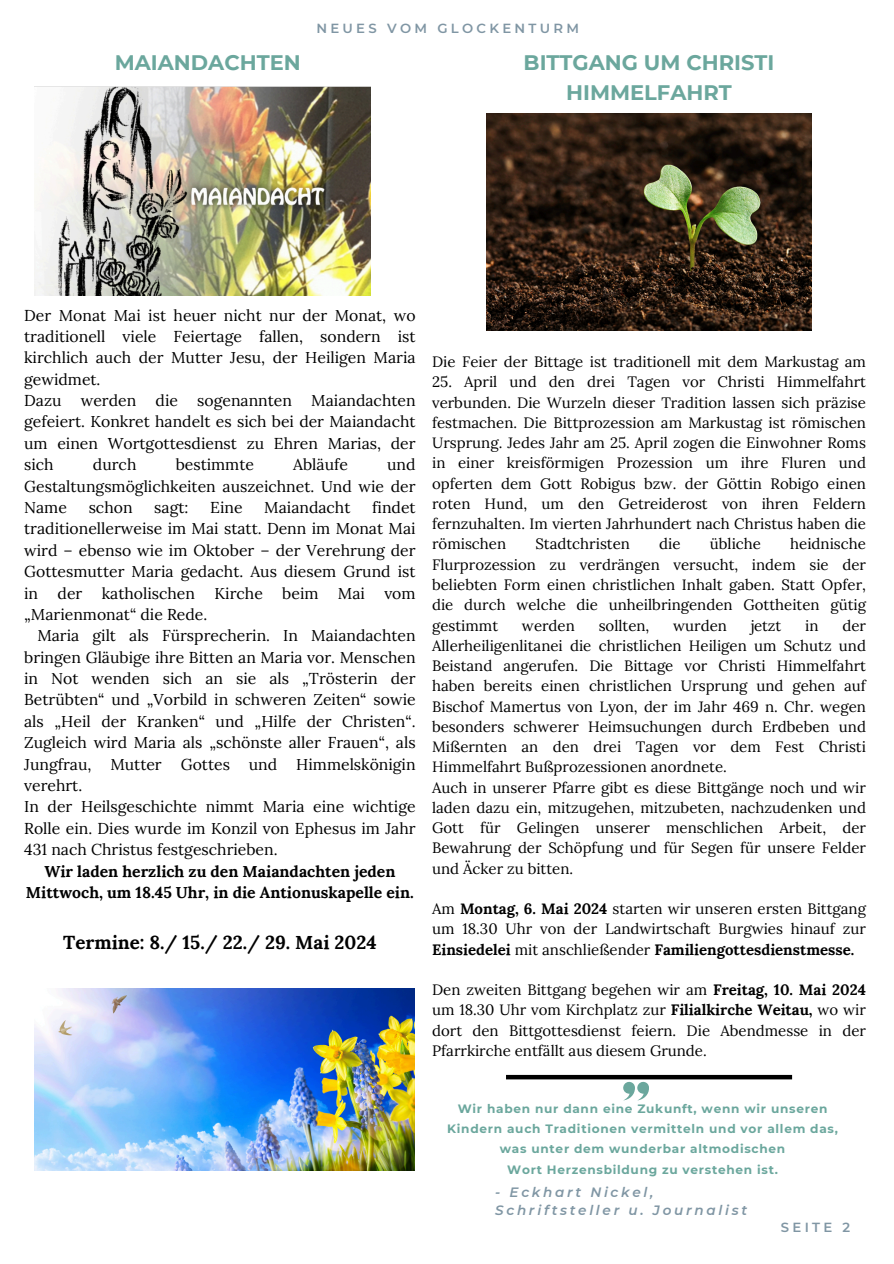
<style>
.page{position:relative;width:894px;height:1264px;background:#fff}
.page>*{position:absolute;margin:0;border:0;box-sizing:border-box;transform-origin:0 0}
.t1{font:700 21px/29.2px "Montserrat";color:#6ba79d;text-align:center}
.t2{font:700 18.75px "Lora";color:#000}
.t3{font:15.75px/21.3px "Lora";color:#000}
.t4{font:700 15.75px "Lora";color:#000}
.t5{font:15px/20.2px "Lora";color:#000;text-align:justify}
.t6{font:italic 600 13.5px/18px "Montserrat";letter-spacing:.2em;color:#8096a4}
.t7{font:600 13.2px "Montserrat";letter-spacing:.25em;color:#8096a4}
.t8{font:700 12.15px/20.2px "Montserrat";letter-spacing:.06em;color:#6ba79d;text-align:center}
.s1{font-weight:700}
</style>
<div class="page">
<div style="left:506px;top:1074px;width:285px;height:5px;background:#000"></div>
<svg style="left:623px;top:1081px;width:25px;height:19px"></svg>
<img style="left:35px;top:87px;width:335px;height:209px">
<img style="left:35px;top:988px;width:379px;height:182px">
<img style="left:486px;top:113px;width:325px;height:217px">
<h3 class="t7" style="left:316px;top:20px;width:264px">NEUES VOM GLOCKENTURM</h3>
<p class="t1" style="left:115px;top:48px;width:187px">MAIANDACHTEN</p>
<h5 class="t1" style="left:523px;top:48px;width:252px">BITTGANG UM CHRISTI<br>HIMMELFAHRT</h5>
<h1 class="t3" style="left:24px;top:304px;width:393px">Der Monat Mai ist heuer nicht nur der Monat, wo traditionell viele Feiertage fallen, sondern ist kirchlich auch der Mutter Jesu, der Heiligen Maria gewidmet.<br>Dazu werden die sogenannten Maiandachten gefeiert. Konkret handelt es sich bei der Maiandacht um einen Wortgottesdienst zu Ehren Marias, der sich</h1>
<h1 class="t3" style="left:93px;top:454px;width:45px">durch</h1>
<h1 class="t3" style="left:176px;top:454px;width:80px">bestimmte</h1>
<h1 class="t3" style="left:293px;top:454px;width:56px">Abläufe</h1>
<h1 class="t3" style="left:24px;top:454px;width:393px;text-align:justify;text-indent:363px">und Gestaltungsmöglichkeiten auszeichnet. Und wie der Name</h1>
<h1 class="t3" style="left:89px;top:496px;width:45px">schon</h1>
<h1 class="t3" style="left:154px;top:496px;width:36px">sagt:</h1>
<h1 class="t3" style="left:210px;top:496px;width:34px">Eine</h1>
<h1 class="t3" style="left:264px;top:496px;width:88px">Maiandacht</h1>
<h1 class="t3" style="left:372px;top:496px;width:45px">findet</h1>
<h1 class="t3" style="left:24px;top:518px;width:393px">traditionellerweise im Mai statt. Denn im Monat Mai</h1>
<h1 class="t3" style="left:24px;top:539px;width:393px">wird – ebenso wie im Oktober – der Verehrung der</h1>
<h1 class="t3" style="left:24px;top:560px;width:393px">Gottesmutter Maria gedacht. Aus diesem Grund ist</h1>
<h1 class="t3" style="left:24px;top:582px;width:393px">in der katholischen Kirche beim Mai vom</h1>
<h1 class="t3" style="left:24px;top:603px;width:184px">„Marienmonat“ die Rede.</h1>
<h1 class="t3" style="left:37px;top:625px;width:379px">Maria gilt als Fürsprecherin. In Maiandachten</h1>
<h1 class="t3" style="left:24px;top:646px;width:393px">bringen Gläubige ihre Bitten an Maria vor. Menschen</h1>
<h1 class="t3" style="left:24px;top:667px;width:393px">in Not wenden sich an sie als „Trösterin der</h1>
<h1 class="t3" style="left:24px;top:689px;width:393px">Betrübten“ und „Vorbild in schweren Zeiten“ sowie</h1>
<h1 class="t3" style="left:24px;top:710px;width:393px">als „Heil der Kranken“ und „Hilfe der Christen“.</h1>
<h1 class="t3" style="left:24px;top:731px;width:393px">Zugleich wird Maria als „schönste aller Frauen“, als</h1>
<h1 class="t3" style="left:24px;top:753px;width:393px">Jungfrau, Mutter Gottes und Himmelskönigin</h1>
<h1 class="t3" style="left:24px;top:774px;width:60px">verehrt.</h1>
<h1 class="t3" style="left:24px;top:796px;width:393px">In der Heilsgeschichte nimmt Maria eine wichtige</h1>
<h1 class="t3" style="left:24px;top:817px;width:393px">Rolle ein. Dies wurde im Konzil von Ephesus im Jahr</h1>
<h1 class="t3" style="left:24px;top:838px;width:255px">431 nach Christus festgeschrieben.</h1>
<h1 class="t4" style="left:44px;top:860px;width:352px">Wir laden herzlich zu den Maiandachten jeden</h1>
<h1 class="t4" style="left:26px;top:882px;width:389px">Mittwoch, um 18.45 Uhr, in die Antionuskapelle ein.</h1>
<p class="t2" style="left:63px;top:929px;width:315px">Termine: 8./ 15./ 22./ 29. Mai 2024</p>
<h3 class="t5" style="left:432px;top:351px;width:435px">Die Feier der Bittage ist traditionell mit dem Markustag am</h3>
<h3 class="t5" style="left:432px;top:372px;width:435px">25. April und den drei Tagen vor Christi Himmelfahrt verbunden. Die Wurzeln dieser Tradition lassen sich präzise festmachen. Die Bittprozession am Markustag ist römischen Ursprung. Jedes Jahr am 25. April zogen die Einwohner Roms in einer kreisförmigen Prozession um ihre Fluren und opferten dem Gott Robigus bzw. der Göttin Robigo einen roten Hund, um den Getreiderost von ihren Feldern fernzuhalten. Im vierten Jahrhundert nach Christus haben die römischen</h3>
<h3 class="t5" style="left:432px;top:534px;width:435px;text-indent:358px">heidnische Flurprozession zu verdrängen versucht, indem sie der beliebten Form einen christlichen Inhalt gaben. Statt Opfer, die durch welche die unheilbringenden Gottheiten gütig gestimmt</h3>
<h3 class="t5" style="left:535px;top:534px;width:96px">Stadtchristen</h3>
<h3 class="t5" style="left:659px;top:534px;width:23px">die</h3>
<h3 class="t5" style="left:709px;top:534px;width:53px">übliche</h3>
<h3 class="t5" style="left:432px;top:615px;width:435px;text-align:left;text-indent:410px">der Allerheiligenlitanei die christlichen Heiligen um Schutz und Beistand angerufen. Die Bittage vor Christi Himmelfahrt haben bereits einen christlichen Ursprung und gehen auf Bischof Mamertus von Lyon, der im Jahr 469 n. Chr. wegen besonders schwerer Heimsuchungen durch Erdbeben und Mißernten an den drei Tagen vor dem Fest Christi Himmelfahrt Bußprozessionen anordnete.<br>Auch in unserer Pfarre gibt es diese Bittgänge noch und wir laden dazu ein, mitzugehen, mitzubeten, nachzudenken und Gott für Gelingen unserer menschlichen Arbeit, der Bewahrung der Schöpfung und für Segen für unsere Felder und Äcker zu bitten.</h3>
<h2 class="t5" style="left:432px;top:898px;width:435px">Am <span class="s1">Montag, 6. Mai 2024</span> starten wir unseren ersten Bittgang um 18.30 Uhr von der Landwirtschaft Burgwies hinauf zur <span class="s1">Einsiedelei</span> mit anschließender <span class="s1">Familiengottesdienstmesse.</span></h2>
<p class="t5" style="left:432px;top:979px;width:435px">Den zweiten Bittgang begehen wir am <span class="s1">Freitag, 10. Mai 2024 </span>um 18.30 Uhr vom Kirchplatz zur <span class="s1">Filialkirche Weitau,</span> wo wir dort den Bittgottesdienst feiern. Die Abendmesse in der Pfarrkirche entfällt aus diesem Grunde.</p>
<h3 class="t5" style="left:522px;top:615px;width:54px">werden</h3>
<h3 class="t5" style="left:598px;top:615px;width:52px">sollten,</h3>
<h3 class="t5" style="left:673px;top:615px;width:55px">wurden</h3>
<h3 class="t5" style="left:750px;top:615px;width:32px">jetzt</h3>
<h3 class="t5" style="left:805px;top:615px;width:15px">in</h3>
<h3 class="t8" style="left:447px;top:1098px;width:392px">Wir haben nur dann eine Zukunft, wenn wir unseren<br>Kindern auch Traditionen vermitteln und vor allem das,</h3>
<p class="t8" style="left:499px;top:1138px;width:287px">was unter dem wunderbar altmodischen</p>
<p class="t8" style="left:507px;top:1159px;width:272px">Wort Herzensbildung zu verstehen ist.</p>
<p class="t6" style="left:495px;top:1183px;width:253px">- Eckhart Nickel,<br>Schriftsteller u. Journalist</p>
<h3 class="t7" style="left:780px;top:1218px;width:71px">SEITE 2</h3>
</div>
